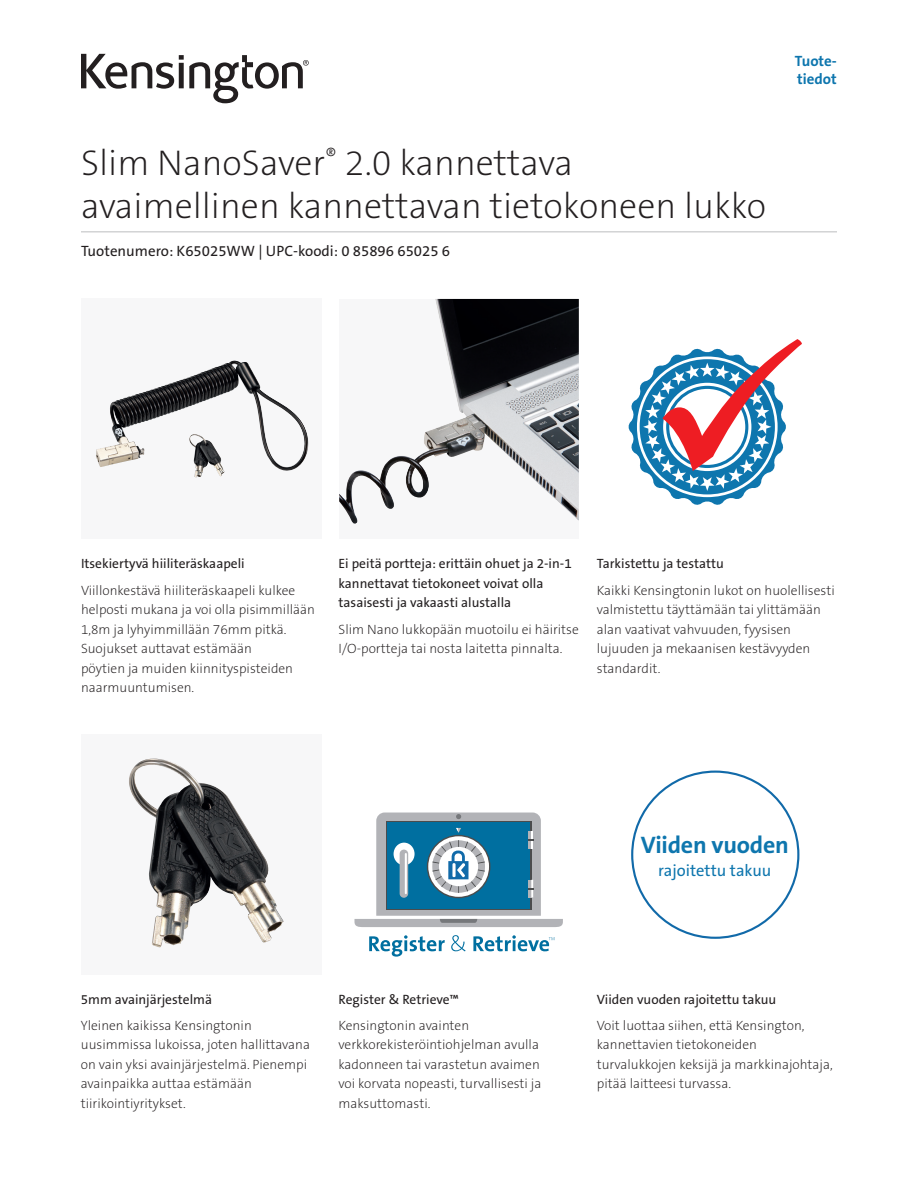
<style>
.page{position:relative;width:918px;height:1188px;background:#fff}
.page>*{position:absolute;margin:0;border:0;box-sizing:border-box;transform-origin:0 0}
.Product_Name{font:36px/43.2px "The Sans KENSINGTON2 XL";color:#231f20}
.t1{font:24px "The Sans KENSINGTON7 Bd";letter-spacing:-.01em;color:#0e76ae}
.t2{font:16.5px "The Sans KENSINGTON5 Rg";color:#0e76ae}
.Part_No__UPC{font:15px "The Sans KENSINGTON5 Rg";color:#231f20}
.Filetype_Header_Blue{font:15px "The Sans KENSINGTON7 Bd";color:#0e76ae}
.Body{font:13.5px/19.5px "The Sans KENSINGTON2 XL";color:#231f20}
.t3{font:13.5px/19.5px "The Sans KENSINGTON5 Rg";color:#231f20}
</style>
<div class="page">
<hr style="left:81px;top:231px;width:756px;height:1px;background:#bcbdc0">
<svg style="left:81px;top:54px;width:228px;height:49px"></svg>
<div style="left:81px;top:299px;width:240px;height:240px;background:#f7f7f8"></div>
<img style="left:96px;top:361px;width:138px;height:106px">
<div style="left:339px;top:299px;width:240px;height:240px;background:#f7f7f8"></div>
<img style="left:339px;top:299px;width:240px;height:225px">
<svg style="left:628px;top:339px;width:174px;height:166px"></svg>
<div style="left:81px;top:735px;width:240px;height:240px;background:#f7f7f8"></div>
<img style="left:129px;top:759px;width:155px;height:189px">
<svg style="left:369px;top:935px;width:186px;height:22px"></svg>
<svg style="left:354px;top:813px;width:209px;height:114px"></svg>
<h1 class="Product_Name" style="left:81px;top:142px;width:687px">Slim NanoSaver<sup>®</sup> 2.0 kannettava avaimellinen kannettavan tietokoneen lukko</h1>
<h2 class="Part_No__UPC" style="left:81px;top:243px;width:371px">Tuotenumero: K65025WW | UPC-koodi: 0 85896 65025 6</h2>
<p class="Filetype_Header_Blue" style="left:795px;top:53px;width:44px">Tuote-</p>
<p class="Filetype_Header_Blue" style="left:797px;top:71px;width:41px">tiedot</p>
<h3 class="t3" style="left:81px;top:555px;width:165px">Itsekiertyvä hiiliteräskaapeli</h3>
<p class="Body" style="left:81px;top:581px;width:236px">Viillonkestävä hiiliteräskaapeli kulkee helposti mukana ja voi olla pisimmillään 1,8m ja lyhyimmillään 76mm pitkä.<br>Suojukset auttavat estämään<br>pöytien ja muiden kiinnityspisteiden naarmuuntumisen.</p>
<h3 class="t3" style="left:339px;top:555px;width:235px">Ei peitä portteja: erittäin ohuet ja 2-in-1 kannettavat tietokoneet voivat olla tasaisesti ja vakaasti alustalla</h3>
<p class="Body" style="left:339px;top:620px;width:242px">Slim Nano lukkopään muotoilu ei häiritse<br>I/O-portteja tai nosta laitetta pinnalta.</p>
<h3 class="t3" style="left:597px;top:555px;width:128px">Tarkistettu ja testattu</h3>
<p class="Body" style="left:597px;top:581px;width:239px">Kaikki Kensingtonin lukot on huolellisesti valmistettu täyttämään tai ylittämään alan vaativat vahvuuden, fyysisen lujuuden ja mekaanisen kestävyyden standardit.</p>
<h3 class="t3" style="left:81px;top:990px;width:133px">5mm avainjärjestelmä</h3>
<p class="Body" style="left:81px;top:1016px;width:231px">Yleinen kaikissa Kensingtonin uusimmissa lukoissa, joten hallittavana on vain yksi avainjärjestelmä. Pienempi avainpaikka auttaa estämään tiirikointiyritykset.</p>
<h3 class="t3" style="left:339px;top:990px;width:122px">Register &amp; Retrieve™</h3>
<p class="Body" style="left:339px;top:1016px;width:204px">Kensingtonin avainten verkkorekisteröintiohjelman avulla kadonneen tai varastetun avaimen voi korvata nopeasti, turvallisesti ja maksuttomasti.</p>
<h2 class="t1" style="left:641px;top:832px;width:149px">Viiden vuoden</h2>
<p class="t2" style="left:658px;top:862px;width:115px">rajoitettu takuu</p>
<h3 class="t3" style="left:597px;top:990px;width:181px">Viiden vuoden rajoitettu takuu</h3>
<p class="Body" style="left:597px;top:1016px;width:237px">Voit luottaa siihen, että Kensington, kannettavien tietokoneiden turvalukkojen keksijä ja markkinajohtaja, pitää laitteesi turvassa.</p>
</div>
